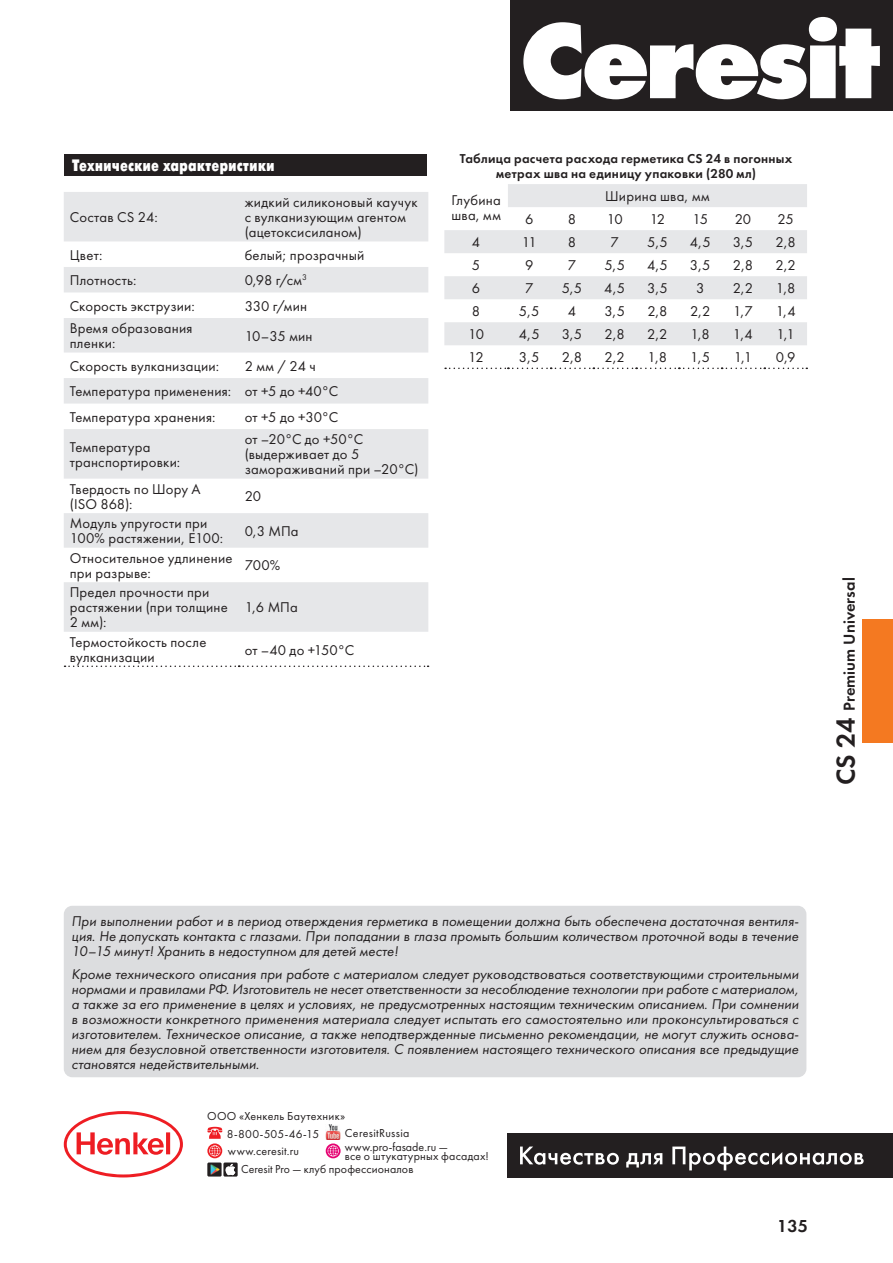
<style>
.page{position:relative;width:893px;height:1263px;background:#fff}
.page>*{position:absolute;margin:0;border:0;box-sizing:border-box;transform-origin:0 0}
.t1{font:18px "Futura Demi C";color:#231f20}
.t2{font:16.5px "Futura Futuris Cond Extra Bold C";letter-spacing:.005em;color:#fff}
.t3{font:16.5px "Futura Demi C";letter-spacing:.005em;color:#231f20}
.t4{font:italic 14.7px/15px "Futura Book C";letter-spacing:.005em;color:#231f20;text-align:justify}
.t5{font:14.7px/15px "Futura Book C";letter-spacing:.015em;color:#231f20}
.t6{font:13.35px/15px "Futura Demi C";letter-spacing:.02em;color:#231f20;text-align:center}
.t7{font:12px/18px "Futura Book C";letter-spacing:.015em;color:#231f20;text-align:center}
.s1{font-size:27px}
</style>
<div class="page">
<svg style="left:64px;top:1111px;width:119px;height:66px"></svg>
<div style="left:507px;top:1133px;width:386px;height:45px;background:#231f20"></div>
<svg style="left:520px;top:1146px;width:99px;height:19px"></svg>
<svg style="left:626px;top:1153px;width:36px;height:14px"></svg>
<svg style="left:672px;top:1146px;width:192px;height:24px"></svg>
<div style="left:510px;top:0;width:383px;height:111px;background:#231f20"></div>
<svg style="left:523px;top:17px;width:357px;height:82px"></svg>
<img style="left:325px;top:1124px;width:16px;height:16px">
<img style="left:207px;top:1162px;width:15px;height:14px">
<svg style="left:223px;top:1162px;width:15px;height:14px"></svg>
<svg style="left:207px;top:1127px;width:15px;height:12px"></svg>
<svg style="left:207px;top:1143px;width:15px;height:15px"></svg>
<svg style="left:209px;top:1145px;width:11px;height:11px"></svg>
<svg style="left:326px;top:1143px;width:15px;height:15px"></svg>
<svg style="left:328px;top:1145px;width:11px;height:11px"></svg>
<div style="left:64px;top:154px;width:363px;height:22px;background:#231f20"></div>
<svg style="left:64px;top:192px;width:364px;height:440px;fill:#e6e7e9"></svg>
<svg style="left:65px;top:665px;width:364px;height:2px"></svg>
<svg style="left:444px;top:184px;width:363px;height:161px;fill:#e6e7e9"></svg>
<svg style="left:445px;top:368px;width:362px;height:1px"></svg>
<div style="left:863px;top:620px;width:30px;height:123px;background:#f47921"></div>
<div style="left:64px;top:906px;width:742px;height:171px;background:#dcdddf;border-radius:9px"></div>
<p class="t2" style="left:72px;top:156px;width:204px">Технические характеристики</p>
<p class="t5" style="left:70px;top:210px;width:90px">Состав CS 24:</p>
<p class="t5" style="left:245px;top:195px;width:174px">жидкий силиконовый каучук с вулканизующим агентом (ацетоксисиланом)</p>
<p class="t5" style="left:70px;top:248px;width:34px">Цвет:</p>
<p class="t5" style="left:245px;top:248px;width:121px">белый; прозрачный</p>
<p class="t5" style="left:70px;top:273px;width:68px">Плотность:</p>
<p class="t5" style="left:245px;top:273px;width:64px">0,98 г/см<sup>3</sup></p>
<p class="t5" style="left:70px;top:299px;width:126px">Скорость экструзии:</p>
<p class="t5" style="left:245px;top:299px;width:64px">330 г/мин</p>
<p class="t5" style="left:70px;top:321px;width:124px">Время образования пленки:</p>
<p class="t5" style="left:245px;top:329px;width:69px">10–35 мин</p>
<p class="t5" style="left:70px;top:359px;width:151px">Скорость вулканизации:</p>
<p class="t5" style="left:70px;top:353px;width:270px;line-height:25.5px;text-indent:175px">2мм/24ч<br>Температура применения: от +5 до +40°C<br>Температура хранения:</p>
<p class="t5" style="left:245px;top:410px;width:95px">от +5 до +30°C</p>
<p class="t5" style="left:70px;top:440px;width:112px">Температура транспортировки:</p>
<p class="t5" style="left:245px;top:432px;width:175px">от –20°C до +50°C (выдерживает до 5 замораживаний при –20°C)</p>
<p class="t5" style="left:70px;top:482px;width:132px">Твердость по Шору А (ISO 868):</p>
<p class="t5" style="left:245px;top:489px;width:18px">20</p>
<p class="t5" style="left:70px;top:516px;width:155px">Модуль упругости при<br>100% растяжении, E100:</p>
<p class="t5" style="left:245px;top:524px;width:55px">0,3 МПа</p>
<p class="t5" style="left:70px;top:551px;width:164px">Относительное удлинение при разрыве:</p>
<p class="t5" style="left:245px;top:558px;width:37px">700%</p>
<p class="t5" style="left:70px;top:585px;width:160px">Предел прочности при растяжении (при толщине<br>2 мм):</p>
<p class="t5" style="left:245px;top:600px;width:55px">1,6 МПа</p>
<p class="t5" style="left:70px;top:635px;width:138px">Термостойкость после вулканизации</p>
<p class="t5" style="left:245px;top:642px;width:111px">от –40 до +150°C</p>
<p class="t6" style="left:460px;top:151px;width:334px">Таблица расчета расхода герметика CS 24 в погонных метрах шва на единицу упаковки (280 мл)</p>
<p class="t5" style="left:451px;top:193px;width:51px">Глубина шва, мм</p>
<p class="t5" style="left:605px;top:189px;width:106px">Ширина шва, мм</p>
<p class="t5" style="left:525px;top:212px;width:10px">6</p>
<p class="t5" style="left:568px;top:212px;width:10px">8</p>
<p class="t5" style="left:607px;top:212px;width:17px">10</p>
<p class="t5" style="left:650px;top:212px;width:17px">12</p>
<p class="t5" style="left:692px;top:212px;width:17px">15</p>
<p class="t5" style="left:735px;top:212px;width:18px">20</p>
<p class="t5" style="left:777px;top:212px;width:18px">25</p>
<p class="t5" style="left:472px;top:235px;width:10px">4</p>
<p class="t5" style="left:522px;top:235px;width:16px">11</p>
<p class="t5" style="left:568px;top:235px;width:10px">8</p>
<p class="t5" style="left:611px;top:235px;width:10px">7</p>
<p class="t5" style="left:647px;top:235px;width:22px">5,5</p>
<p class="t5" style="left:690px;top:235px;width:22px">4,5</p>
<p class="t5" style="left:733px;top:235px;width:22px">3,5</p>
<p class="t5" style="left:776px;top:235px;width:22px">2,8</p>
<p class="t5" style="left:472px;top:258px;width:10px">5</p>
<p class="t5" style="left:525px;top:258px;width:10px">9</p>
<p class="t5" style="left:568px;top:258px;width:10px">7</p>
<p class="t5" style="left:604px;top:258px;width:22px">5,5</p>
<p class="t5" style="left:647px;top:258px;width:22px">4,5</p>
<p class="t5" style="left:690px;top:258px;width:22px">3,5</p>
<p class="t5" style="left:733px;top:258px;width:22px">2,8</p>
<p class="t5" style="left:775px;top:258px;width:22px">2,2</p>
<p class="t5" style="left:472px;top:281px;width:10px">6</p>
<p class="t5" style="left:525px;top:281px;width:10px">7</p>
<p class="t5" style="left:562px;top:281px;width:22px">5,5</p>
<p class="t5" style="left:604px;top:281px;width:22px">4,5</p>
<p class="t5" style="left:647px;top:281px;width:22px">3,5</p>
<p class="t5" style="left:696px;top:281px;width:10px">3</p>
<p class="t5" style="left:733px;top:281px;width:22px">2,2</p>
<p class="t5" style="left:776px;top:281px;width:21px">1,8</p>
<p class="t5" style="left:472px;top:304px;width:10px">8</p>
<p class="t5" style="left:519px;top:304px;width:22px">5,5</p>
<p class="t5" style="left:568px;top:304px;width:10px">4</p>
<p class="t5" style="left:604px;top:304px;width:22px">3,5</p>
<p class="t5" style="left:647px;top:304px;width:22px">2,8</p>
<p class="t5" style="left:690px;top:304px;width:22px">2,2</p>
<p class="t5" style="left:733px;top:304px;width:21px">1,7</p>
<p class="t5" style="left:776px;top:304px;width:21px">1,4</p>
<p class="t5" style="left:468px;top:327px;width:17px">10</p>
<p class="t5" style="left:519px;top:327px;width:22px">4,5</p>
<p class="t5" style="left:562px;top:327px;width:22px">3,5</p>
<p class="t5" style="left:605px;top:327px;width:22px">2,8</p>
<p class="t5" style="left:647px;top:327px;width:22px">2,2</p>
<p class="t5" style="left:690px;top:327px;width:21px">1,8</p>
<p class="t5" style="left:733px;top:327px;width:21px">1,4</p>
<p class="t5" style="left:776px;top:327px;width:20px">1,1</p>
<p class="t5" style="left:468px;top:350px;width:17px">12</p>
<p class="t5" style="left:519px;top:350px;width:22px">3,5</p>
<p class="t5" style="left:562px;top:350px;width:22px">2,8</p>
<p class="t5" style="left:605px;top:350px;width:22px">2,2</p>
<p class="t5" style="left:648px;top:350px;width:21px">1,8</p>
<p class="t5" style="left:690px;top:350px;width:21px">1,5</p>
<p class="t5" style="left:734px;top:350px;width:20px">1,1</p>
<p class="t5" style="left:776px;top:350px;width:21px">0,9</p>
<p class="t3" style="left:839px;top:785px;width:209px;rotate:-90deg"><span class="s1">CS 24</span> Premium Universal</p>
<p class="t4" style="left:72px;top:913px;width:729px">При выполнении работ и в период отверждения герметика в помещении должна быть обеспечена достаточная вентиля&shy;ция. Не допускать контакта с глазами. При попадании в глаза промыть большим количеством проточной воды в течение 10–15 минут! Хранить в недоступном для детей месте!</p>
<p class="t4" style="left:72px;top:967px;width:729px">Кроме технического описания при работе с материалом следует руководствоваться соответствующими строительными нормами и правилами РФ. Изготовитель не несет ответственности за несоблюдение технологии при работе с материалом, а также за его применение в целях и условиях, не предусмотренных настоящим техническим описанием. При сомнении в возможности конкретного применения материала следует испытать его самостоятельно или проконсультироваться с изготовителем. Техническое описание, а также неподтвержденные письменно рекомендации, не могут служить основа&shy;нием для безусловной ответственности изготовителя. С появлением настоящего технического описания все предыдущие становятся недействительными.</p>
<p class="t7" style="left:207px;top:1107px;width:139px">ООО «Хенкель Баутехник»<br>8-800-505-46-15</p>
<p class="t7" style="left:345px;top:1124px;width:66px">CeresitRussia</p>
<p class="t7" style="left:228px;top:1142px;width:73px">www.ceresit.ru</p>
<p class="t7" style="left:345px;top:1142px;width:146px;line-height:9.4px;text-align:left">www.pro-fasade.ru —<br>все о штукатурных фасадах!</p>
<p class="t7" style="left:241px;top:1160px;width:174px">Ceresit Pro — клуб профессионалов</p>
<p class="t1" style="left:777px;top:1215px;width:32px">135</p>
</div>
